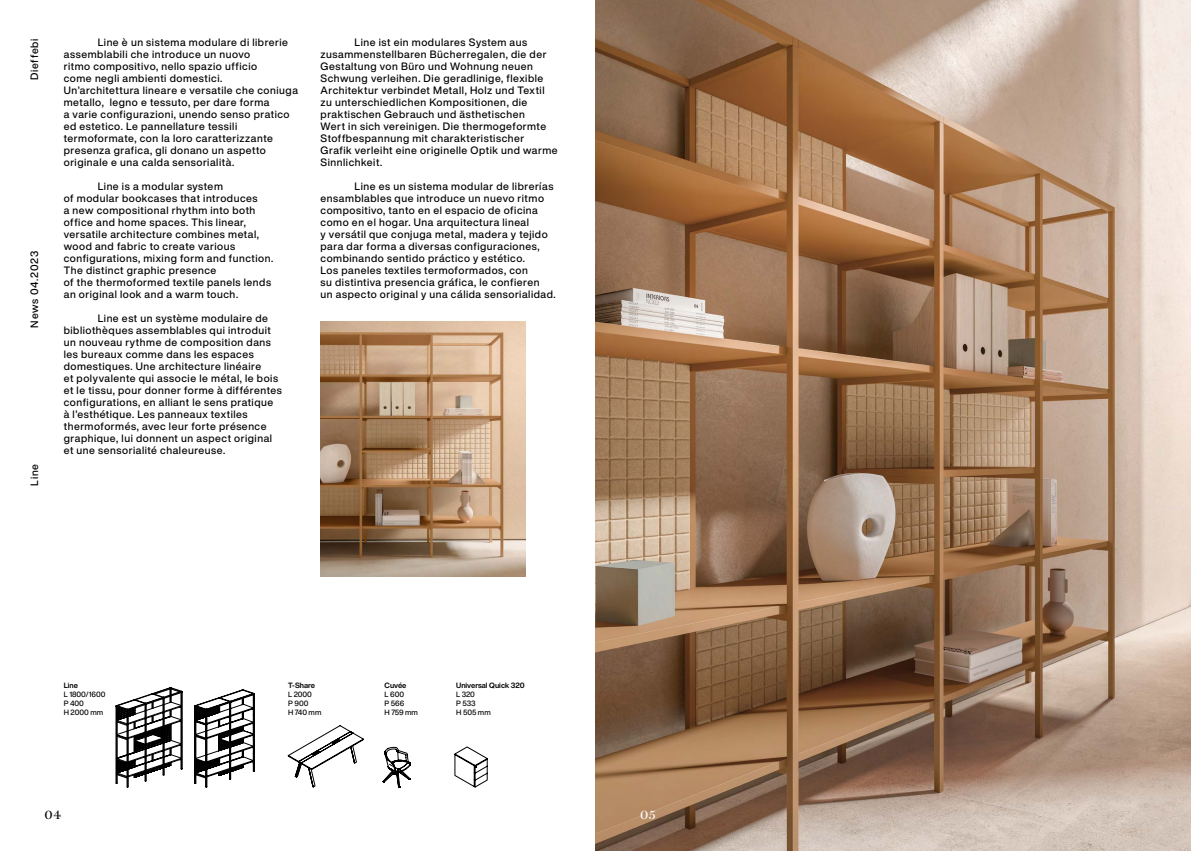
<style>
.page{position:relative;width:1191px;height:851px;background:#fff}
.page>*{position:absolute;margin:0;border:0;box-sizing:border-box;transform-origin:0 0}
.t1{font:13.5px "Miller Display";color:#000}
.t2{font:13.5px "Miller Display";color:#fff}
.t3{font:500 10.5px/12px "Helvetica Now Display";letter-spacing:.05em;color:#000}
.t4{font:500 10.5px "Helvetica Now Display";letter-spacing:.08em;color:#000}
.t5{font:500 7.5px/9px "Helvetica Now Display";letter-spacing:-.01em;color:#000}
.t6{font:700 7.5px "Helvetica Now Display";color:#000}
</style>
<div class="page">
<img style="left:320px;top:321px;width:205px;height:256px">
<img style="left:595px;top:0;width:596px;height:850px">
<svg style="left:383px;top:746px;width:28px;height:42px"></svg>
<svg style="left:288px;top:725px;width:76px;height:62px"></svg>
<svg style="left:454px;top:746px;width:33px;height:41px"></svg>
<svg style="left:116px;top:687px;width:66px;height:100px"></svg>
<svg style="left:194px;top:689px;width:61px;height:98px"></svg>
<p class="t4" style="left:27px;top:80px;width:43px;rotate:-90deg">Dieffebi</p>
<p class="t3" style="left:28px;top:327px;width:78px;rotate:-90deg">News 04.2023</p>
<p class="t3" style="left:28px;top:485px;width:23px;rotate:-90deg">Line</p>
<p class="t3" style="left:64px;top:36px;width:236px;text-indent:34px">Line è un sistema modulare di librerie assemblabili che introduce un nuovo<br>ritmo compositivo, nello spazio ufficio<br>come negli ambienti domestici.<br>Un’architettura lineare e versatile che coniuga metallo, legno e tessuto, per dare forma<br>a varie configurazioni, unendo senso pratico ed estetico. Le pannellature tessili termoformate, con la loro caratterizzante presenza grafica, gli donano un aspetto originale e una calda sensorialità.</p>
<p class="t3" style="left:64px;top:180px;width:211px;text-indent:34px">Line is a modular system<br>of modular bookcases that introduces<br>a new compositional rhythm into both office and home spaces. This linear, versatile architecture combines metal, wood and fabric to create various configurations, mixing form and function.<br>The distinct graphic presence<br>of the thermoformed textile panels lends an original look and a warm touch.</p>
<p class="t3" style="left:64px;top:312px;width:219px;text-indent:34px">Line est un système modulaire de bibliothèques assemblables qui introduit un nouveau rythme de composition dans les bureaux comme dans les espaces domestiques. Une architecture linéaire<br>et polyvalente qui associe le métal, le bois et le tissu, pour donner forme à différentes configurations, en alliant le sens pratique<br>à l’esthétique. Les panneaux textiles thermoformés, avec leur forte présence graphique, lui donnent un aspect original et une sensorialité chaleureuse.</p>
<p class="t3" style="left:320px;top:36px;width:239px;text-indent:34px">Line ist ein modulares System aus zusammenstellbaren Bücherregalen, die der Gestaltung von Büro und Wohnung neuen Schwung verleihen. Die geradlinige, flexible Architektur verbindet Metall, Holz und Textil zu unterschiedlichen Kompositionen, die praktischen Gebrauch und ästhetischen<br>Wert in sich vereinigen. Die thermogeformte Stoffbespannung mit charakteristischer Grafik verleiht eine originelle Optik und warme Sinnlichkeit.</p>
<p class="t3" style="left:320px;top:180px;width:237px;text-indent:34px">Line es un sistema modular de librerías ensamblables que introduce un nuevo ritmo compositivo, tanto en el espacio de oficina como en el hogar. Una arquitectura lineal<br>y versátil que conjuga metal, madera y tejido para dar forma a diversas configuraciones, combinando sentido práctico y estético.<br>Los paneles textiles termoformados, con<br>su distintiva presencia gráfica, le confieren<br>un aspecto original y una cálida sensorialidad.</p>
<p class="t6" style="left:64px;top:680px;width:16px">Line</p>
<p class="t5" style="left:64px;top:689px;width:43px">L 1800/1600<br>P 400<br>H 2000 mm</p>
<p class="t6" style="left:288px;top:680px;width:28px">T-Share</p>
<p class="t5" style="left:288px;top:689px;width:35px">L 2000<br>P 900<br>H 740 mm</p>
<p class="t6" style="left:384px;top:680px;width:23px">Cuvée</p>
<p class="t5" style="left:384px;top:689px;width:35px">L 600<br>P 566<br>H 759 mm</p>
<p class="t6" style="left:456px;top:680px;width:70px">Universal Quick 320</p>
<p class="t5" style="left:456px;top:689px;width:36px">L 320<br>P 533<br>H 505 mm</p>
<p class="t1" style="left:45px;top:806px;width:18px">04</p>
<p class="t2" style="left:640px;top:806px;width:17px">05</p>
</div>
